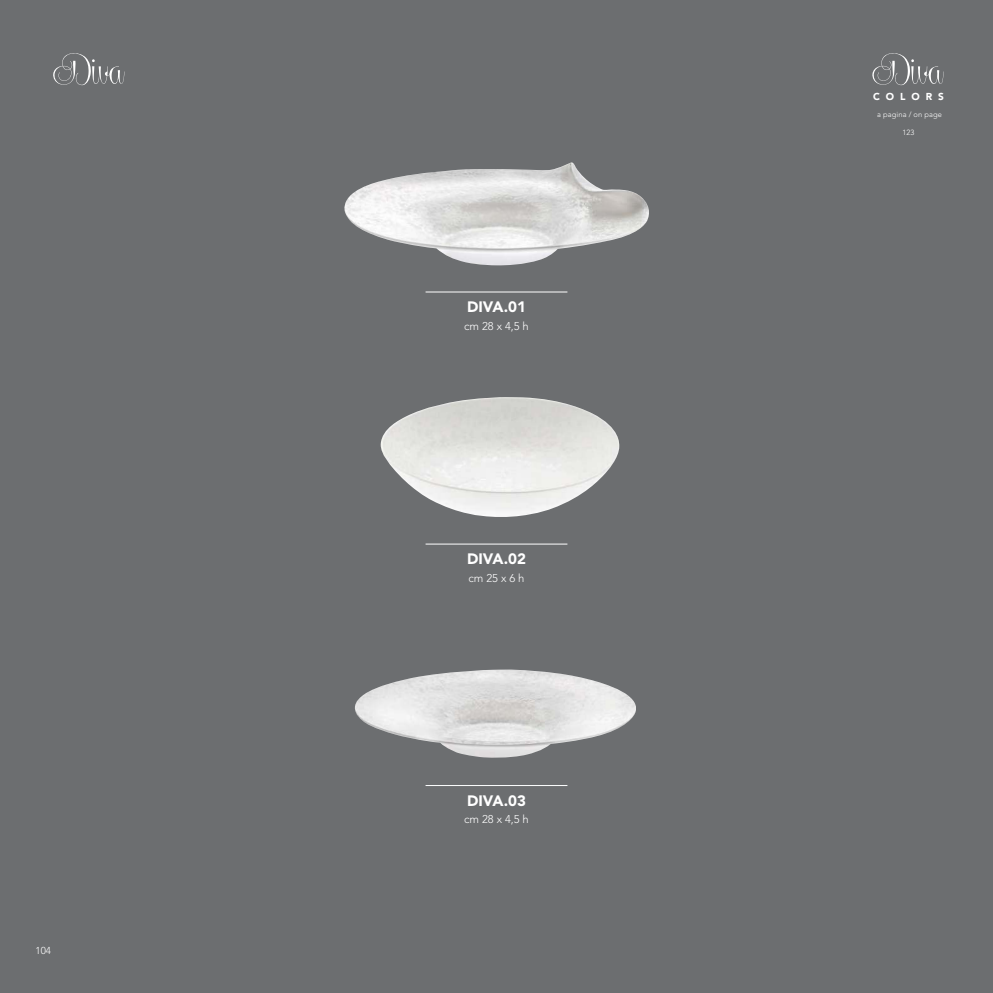
<style>
.page{position:relative;width:993px;height:993px;background:#fff}
.page>*{position:absolute;margin:0;border:0;box-sizing:border-box;transform-origin:0 0}
.t1{font:900 15px "Avenir LT Std";color:#fff}
.t2{font:300 11.25px "Avenir LT Std";color:#fff}
.t3{font:900 10px "Avenir LT Std";letter-spacing:.595em;color:#fff}
.t4{font:300 10px "Avenir LT Std";color:#fff}
.t5{font:300 7.5px "Avenir LT Std";letter-spacing:.01em;color:#fff}
</style>
<div class="page">
<div style="left:0;top:0;width:992px;height:992px;background:#6c6e70"></div>
<img style="left:380px;top:397px;width:240px;height:120px">
<hr style="left:425px;top:543px;width:142px;height:1px;background:#fff">
<img style="left:344px;top:162px;width:305px;height:103px">
<hr style="left:425px;top:291px;width:142px;height:1px;background:#fff">
<img style="left:355px;top:669px;width:281px;height:89px">
<hr style="left:425px;top:785px;width:142px;height:1px;background:#fff">
<svg style="left:53px;top:53px;width:71px;height:33px"></svg>
<svg style="left:872px;top:53px;width:71px;height:33px"></svg>
<p class="t4" style="left:35px;top:946px;width:17px">104</p>
<h1 class="t1" style="left:467px;top:301px;width:60px">DIVA.01</h1>
<p class="t2" style="left:464px;top:321px;width:66px">cm 28 x 4,5 h</p>
<h1 class="t1" style="left:467px;top:552px;width:60px">DIVA.02</h1>
<p class="t2" style="left:468px;top:573px;width:57px">cm 25 x 6 h</p>
<h1 class="t1" style="left:467px;top:794px;width:60px">DIVA.03</h1>
<p class="t2" style="left:464px;top:814px;width:66px">cm 28 x 4,5 h</p>
<p class="t3" style="left:872px;top:92px;width:72px">COLORS</p>
<p class="t5" style="left:877px;top:111px;width:66px">a pagina / on page</p>
<p class="t5" style="left:902px;top:129px;width:13px">123</p>
</div>
